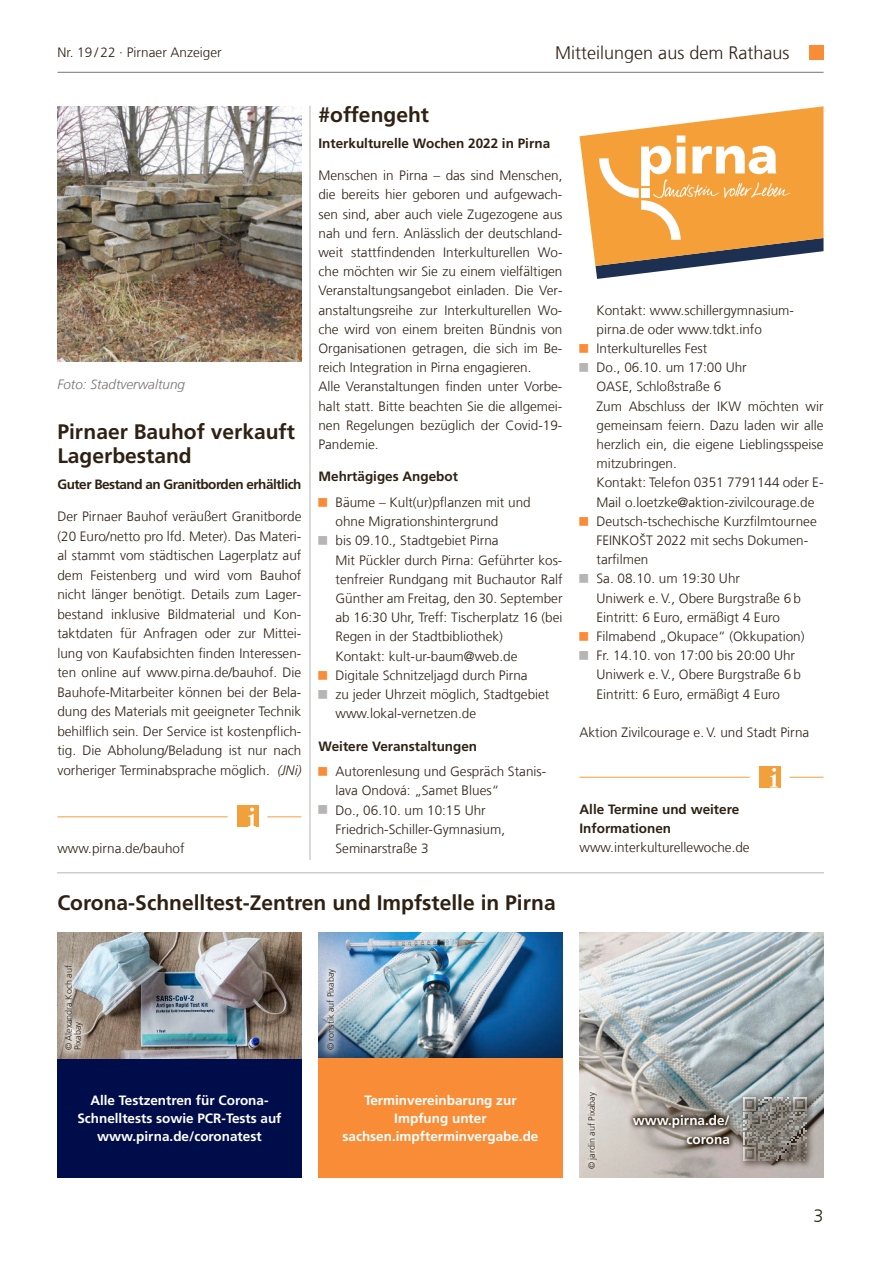
<style>
.page{position:relative;width:881px;height:1263px;background:#fff}
.page>*{position:absolute;margin:0;border:0;box-sizing:border-box;transform-origin:0 0}
.t1{font:700 21px/24px "Frutiger LT Com";color:#2e2113}
.t2{font:300 18px "Frutiger LT Com";color:#2e2113}
.t3{font:300 13.5px/19.2px "Frutiger LT Com";color:#2e2113}
.t4{font:700 13.5px/18px "Frutiger LT Com";color:#fff;text-align:center}
.t5{font:700 13.5px/19.2px "Frutiger LT Com";color:#2e2113}
.t6{font:700 13.5px "Frutiger LT Com";letter-spacing:-.035em;color:#2e2113}
.t7{font:italic 300 13.5px "Frutiger LT Com";color:#787370}
.t8{font:300 9px/9px "Frutiger LT Com";color:#2e2113}
.s1{font-style:italic}
</style>
<div class="page">
<hr style="left:789px;top:777px;width:34px;height:1px;background:#f2a03b">
<hr style="left:579px;top:777px;width:170px;height:1px;background:#f2a03b">
<hr style="left:267px;top:816px;width:34px;height:1px;background:#f2a03b">
<hr style="left:57px;top:816px;width:170px;height:1px;background:#f2a03b">
<hr style="left:309px;top:106px;width:1px;height:753px;background:#b7b5b4">
<hr style="left:57px;top:872px;width:766px;height:1px;background:#b7b5b4">
<hr style="left:57px;top:72px;width:766px;height:1px;background:#787370">
<div style="left:808px;top:45px;width:15px;height:15px;background:#f98d37"></div>
<img style="left:579px;top:932px;width:244px;height:246px">
<img style="left:57px;top:106px;width:244px;height:255px">
<div style="left:237px;top:806px;width:22px;height:21px;background:#f2a03b"></div>
<svg style="left:248px;top:808px;width:8px;height:19px"></svg>
<svg style="left:579px;top:106px;width:244px;height:173px"></svg>
<div style="left:759px;top:766px;width:21px;height:21px;background:#f2a03b"></div>
<svg style="left:770px;top:768px;width:7px;height:19px"></svg>
<div style="left:57px;top:1059px;width:244px;height:119px;background:#000d4b"></div>
<img style="left:57px;top:932px;width:244px;height:127px">
<img style="left:57px;top:956px;width:34px;height:103px">
<img style="left:626px;top:1109px;width:110px;height:42px">
<img style="left:584px;top:1083px;width:16px;height:84px">
<img style="left:737px;top:1092px;width:78px;height:78px">
<img style="left:318px;top:932px;width:244px;height:127px">
<div style="left:318px;top:1059px;width:244px;height:119px;background:#f98d37"></div>
<img style="left:318px;top:960px;width:26px;height:99px">
<p class="t3" style="left:57px;top:44px;width:166px">Nr. 19 / 22 · Pirnaer Anzeiger</p>
<h2 class="t2" style="left:555px;top:46px;width:236px">Mitteilungen aus dem Rathaus</h2>
<p class="t7" style="left:57px;top:378px;width:129px">Foto: Stadtverwaltung</p>
<h1 class="t1" style="left:57px;top:422px;width:239px">Pirnaer Bauhof verkauft<br>Lagerbestand</h1>
<p class="t6" style="left:57px;top:479px;width:245px">Guter Bestand an Granitborden erhältlich</p>
<p class="t3" style="left:57px;top:508px;width:245px;text-align:justify">Der Pirnaer Bauhof veräußert Granitborde (20 Euro/netto pro lfd. Meter). Das Materi&shy;al stammt vom städtischen Lagerplatz auf dem Feistenberg und wird vom Bauhof nicht länger benötigt. Details zum Lager&shy;bestand inklusive Bildmaterial und Kon&shy;taktdaten für Anfragen oder zur Mittei&shy;lung von Kaufabsichten finden Interessen&shy;ten online auf www.pirna.de/bauhof. Die Bauhofe-Mitarbeiter können bei der Bela&shy;dung des Materials mit geeigneter Technik behilflich sein. Der Service ist kostenpflich&shy;tig. Die Abholung/Beladung ist nur nach vorheriger Terminabsprache möglich. <span class="s1">(JNi)</span></p>
<p class="t3" style="left:57px;top:840px;width:129px">www.pirna.de/bauhof</p>
<h1 class="t1" style="left:318px;top:105px;width:112px">#offengeht</h1>
<p class="t5" style="left:318px;top:135px;width:233px">Interkulturelle Wochen 2022 in Pirna</p>
<p class="t3" style="left:318px;top:167px;width:245px">Menschen in Pirna – das sind Menschen, die bereits hier geboren und aufgewach&shy;sen sind, aber auch viele Zugezogene aus nah und fern. Anlässlich der deutschland&shy;weit stattfindenden Interkulturellen Wo&shy;che möchten wir Sie zu einem vielfältigen Veranstaltungsangebot einladen. Die Ver&shy;anstaltungsreihe zur Interkulturellen Wo&shy;che wird von einem breiten Bündnis von Organisationen getragen, die sich im Be&shy;reich Integration in Pirna engagieren.<br>Alle Veranstaltungen finden unter Vorbe&shy;halt statt. Bitte beachten Sie die allgemei&shy;nen Regelungen bezüglich der Covid-19- Pandemie.</p>
<p class="t5" style="left:318px;top:468px;width:141px">Mehrtägiges Angebot</p>
<p class="t3" style="left:335px;top:494px;width:228px">Bäume – Kult(ur)pflanzen mit und ohne Migrationshintergrund<br>bis 09.10., Stadtgebiet Pirna<br>Mit Pückler durch Pirna: Geführter kos&shy;tenfreier Rundgang mit Buchautor Ralf Günther am Freitag, den 30. September ab 16:30 Uhr, Treff: Tischerplatz 16 (bei Regen in der Stadtbibliothek)<br>Kontakt: kult-ur-baum@web.de Digitale Schnitzeljagd durch Pirna<br>zu jeder Uhrzeit möglich, Stadtgebiet www.lokal-vernetzen.de</p>
<p class="t5" style="left:318px;top:738px;width:160px">Weitere Veranstaltungen</p>
<p class="t3" style="left:335px;top:763px;width:212px">Autorenlesung und Gespräch Stanis&shy;lava Ondová: „Samet Blues“<br>Do., 06.10. um 10:15 Uhr<br>Friedrich-Schiller-Gymnasium,<br>Seminarstraße 3</p>
<h1 class="t1" style="left:57px;top:892px;width:499px">Corona-Schnelltest-Zentren und Impfstelle in Pirna</h1>
<p class="t3" style="left:596px;top:302px;width:228px">Kontakt: www.schillergymnasium&shy;pirna.de oder www.tdkt.info<br>Interkulturelles Fest<br>Do., 06.10. um 17:00 Uhr<br>OASE, Schloßstraße 6<br>Zum Abschluss der IKW möchten wir gemeinsam feiern. Dazu laden wir alle herzlich ein, die eigene Lieblingsspeise mitzubringen.<br>Kontakt: Telefon 0351 7791144 oder E-<br>Mail o.loetzke@aktion-zivilcourage.de<br>Deutsch-tschechische Kurzfilmtournee<br>FEINKOŠT 2022 mit sechs Dokumen&shy;tarfilmen<br>Sa. 08.10. um 19:30 Uhr<br>Uniwerk e. V., Obere Burgstraße 6 b<br>Eintritt: 6 Euro, ermäßigt 4 Euro<br>Filmabend „Okupace“ (Okkupation)<br>Fr. 14.10. von 17:00 bis 20:00 Uhr<br>Uniwerk e. V., Obere Burgstraße 6 b<br>Eintritt: 6 Euro, ermäßigt 4 Euro</p>
<p class="t3" style="left:579px;top:724px;width:231px">Aktion Zivilcourage e. V. und Stadt Pirna</p>
<p class="t5" style="left:579px;top:801px;width:161px">Alle Termine und weitere<br>Informationen</p>
<p class="t3" style="left:579px;top:839px;width:172px">www.interkulturellewoche.de</p>
<p class="t8" style="left:65px;top:1050px;width:87px;rotate:-90deg">© Alexandra Koch auf<br>Pixabay</p>
<p class="t4" style="left:77px;top:1093px;width:206px">Alle Testzentren für Corona-<br>Schnelltests sowie PCR-Tests auf www.pirna.de/coronatest</p>
<p class="t8" style="left:327px;top:1050px;width:83px;rotate:-90deg">© ronstik auf Pixabay</p>
<p class="t4" style="left:342px;top:1093px;width:197px">Terminvereinbarung zur<br>Impfung unter sachsen.impfterminvergabe.de</p>
<p class="t8" style="left:587px;top:1169px;width:79px;rotate:-90deg">© jardin auf Pixabay</p>
<p class="t4" style="left:632px;top:1112px;width:99px;line-height:19.5px;text-align:right">www.pirna.de/ corona</p>
<h2 class="t2" style="left:813px;top:1209px;width:12px">3</h2>
</div>
